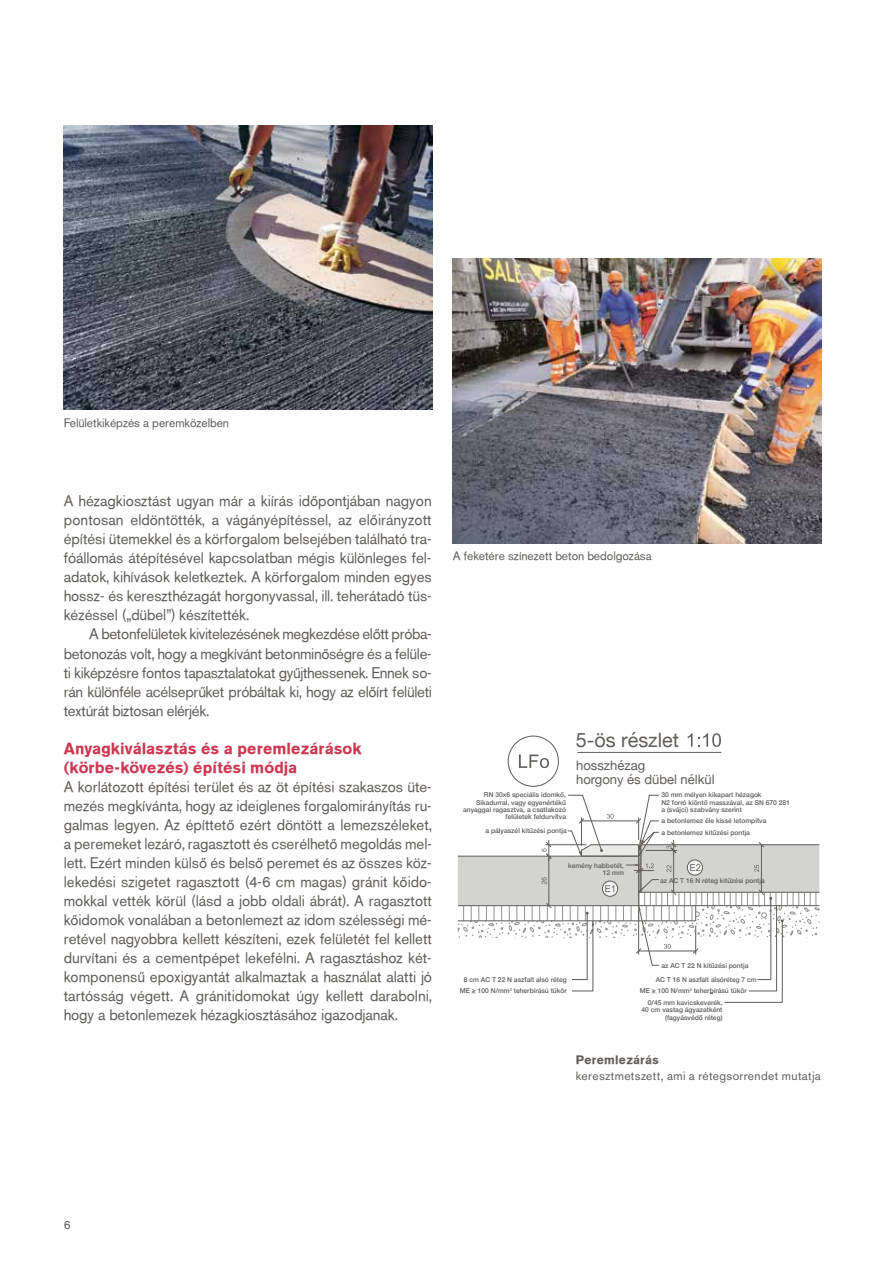
<style>
.page{position:relative;width:893px;height:1263px;background:#fff}
.page>*{position:absolute;margin:0;border:0;box-sizing:border-box;transform-origin:0 0}
.t1{font:19.8px "Helvetica Neue";color:#605d5a}
.t2{font:700 15.75px/19px "Akzidenz Grotesk PFL";letter-spacing:.015em;color:#cd3752}
.t3{font:15px/19px "Akzidenz Grotesk PFL";letter-spacing:.015em;color:#605d5a;text-align:justify}
.t4{font:13.05px/14.1px "Helvetica Neue";color:#605d5a}
.t5{font:12px "Akzidenz Grotesk PFL";letter-spacing:.015em;color:#605d5a}
.t6{font:12px "Akzidenz Grotesk BE";letter-spacing:.03em;color:#605d5a}
.t7{font:700 12px "Akzidenz Grotesk PFL";letter-spacing:.025em;color:#605d5a}
.t8{font:500 6.75px/7.4px "Helvetica Neue";color:#605d5a;text-align:right}
</style>
<div class="page">
<hr style="left:577px;top:752px;width:144px;height:1px;background:#605d5a">
<svg style="left:688px;top:733px;width:4px;height:14px"></svg>
<svg style="left:698px;top:733px;width:23px;height:14px"></svg>
<svg style="left:508px;top:735px;width:51px;height:52px"></svg>
<svg style="left:457px;top:795px;width:363px;height:208px"></svg>
<img style="left:453px;top:259px;width:369px;height:284px">
<img style="left:64px;top:125px;width:369px;height:285px">
<p class="t5" style="left:64px;top:415px;width:167px">Felületkiképzés a peremközelben</p>
<p class="t3" style="left:64px;top:491px;width:369px">A hézagkiosztást ugyan már a kiírás időpontjában nagyon pontosan eldöntötték, a vágányépítéssel, az előirányzott építési ütemekkel és a körforgalom belsejében található tra&shy;fóállomás átépítésével kapcsolatban mégis különleges fel&shy;adatok, kihívások keletkeztek. A körforgalom minden egyes hossz- és kereszthézagát horgonyvassal, ill. teherátadó tüs&shy;kézéssel („dübel”) készítették.</p>
<p class="t3" style="left:64px;top:625px;width:369px;text-indent:26px">A betonfelületek kivitelezésének megkezdése előtt próba&shy;betonozás volt, hogy a megkívánt betonminőségre és a felüle&shy;ti kiképzésre fontos tapasztalatokat gyűjthessenek. Ennek so&shy;rán különféle acélseprűket próbáltak ki, hogy az előírt felületi textúrát biztosan elérjék.</p>
<p class="t2" style="left:64px;top:739px;width:299px">Anyagkiválasztás és a peremlezárások (körbe-kövezés) építési módja</p>
<p class="t3" style="left:64px;top:777px;width:369px">A korlátozott építési terület és az öt építési szakaszos üte&shy;mezés megkívánta, hogy az ideiglenes forgalomirányítás ru&shy;galmas legyen. Az építtető ezért döntött a lemezszéleket, a peremeket lezáró, ragasztott és cserélhető megoldás mel&shy;lett. Ezért minden külső és belső peremet és az összes köz&shy;lekedési szigetet ragasztott (4-6 cm magas) gránit kőido&shy;mokkal vették körül (lásd a jobb oldali ábrát). A ragasztott kőidomok vonalában a betonlemezt az idom szélességi mé&shy;retével nagyobbra kellett készíteni, ezek felületét fel kellett durvítani és a cementpépet lekefélni. A ragasztáshoz két&shy;komponensű epoxigyantát alkalmaztak a használat alatti jó tartósság végett. A gránitidomokat úgy kellett darabolni, hogy a betonlemezek hézagkiosztásához igazodjanak.</p>
<p class="t5" style="left:453px;top:548px;width:200px">A feketére színezett beton bedolgozása</p>
<p class="t8" style="left:463px;top:791px;width:104px">RN 30x6 speciális idomkő,<br>Sikadurral, vagy egyenértékű anyaggal ragasztva, a csatlakozó felületek feldurvítva</p>
<p class="t8" style="left:485px;top:827px;width:83px">a pályaszél kitűzési pontja</p>
<h1 class="t1" style="left:576px;top:726px;width:105px">5-ös részlet</h1>
<p class="t4" style="left:576px;top:759px;width:140px">hosszhézag<br>horgony és dübel nélkül</p>
<p class="t8" style="left:661px;top:791px;width:130px;text-align:left">30 mm mélyen kikapart hézagok<br>N2 forró kiöntő masszával, az SN 670 281 a (svájci) szabvány szerint</p>
<p class="t8" style="left:661px;top:815px;width:106px;line-height:11.4px;text-align:left">a betonlemez éle kissé letompítva a betonlemez kitűzési pontja</p>
<p class="t8" style="left:568px;top:861px;width:57px">kemény habbetét,<br>12 mm</p>
<p class="t8" style="left:660px;top:876px;width:106px">az AC T 16 N réteg kitűzési pontja</p>
<p class="t8" style="left:460px;top:973px;width:108px;line-height:11.4px;text-align:center">8 cm AC T 22 N aszfalt alsó réteg<br>ME ≥ 100 N/mm<sup>2</sup> teherbírású tükör</p>
<p class="t8" style="left:656px;top:958px;width:103px;line-height:14.1px;text-align:center">az AC T 22 N kitűzési pontja<br>AC T 16 N aszfalt alsóréteg 7 cm</p>
<p class="t8" style="left:648px;top:985px;width:100px;line-height:11.4px;text-align:left;text-indent:-8px">ME ≥ 100 N/mm<sup>2</sup> teherbírású tükör<br>0/45 mm kavicskeverék,</p>
<p class="t8" style="left:642px;top:1005px;width:82px">40 cm vastag ágyazatként (fagyásvédő réteg)</p>
<p class="t7" style="left:576px;top:1052px;width:84px">Peremlezárás</p>
<p class="t6" style="left:576px;top:1069px;width:246px">keresztmetszett, ami a rétegsorrendet mutatja</p>
<p class="t5" style="left:64px;top:1217px;width:8px">6</p>
</div>
